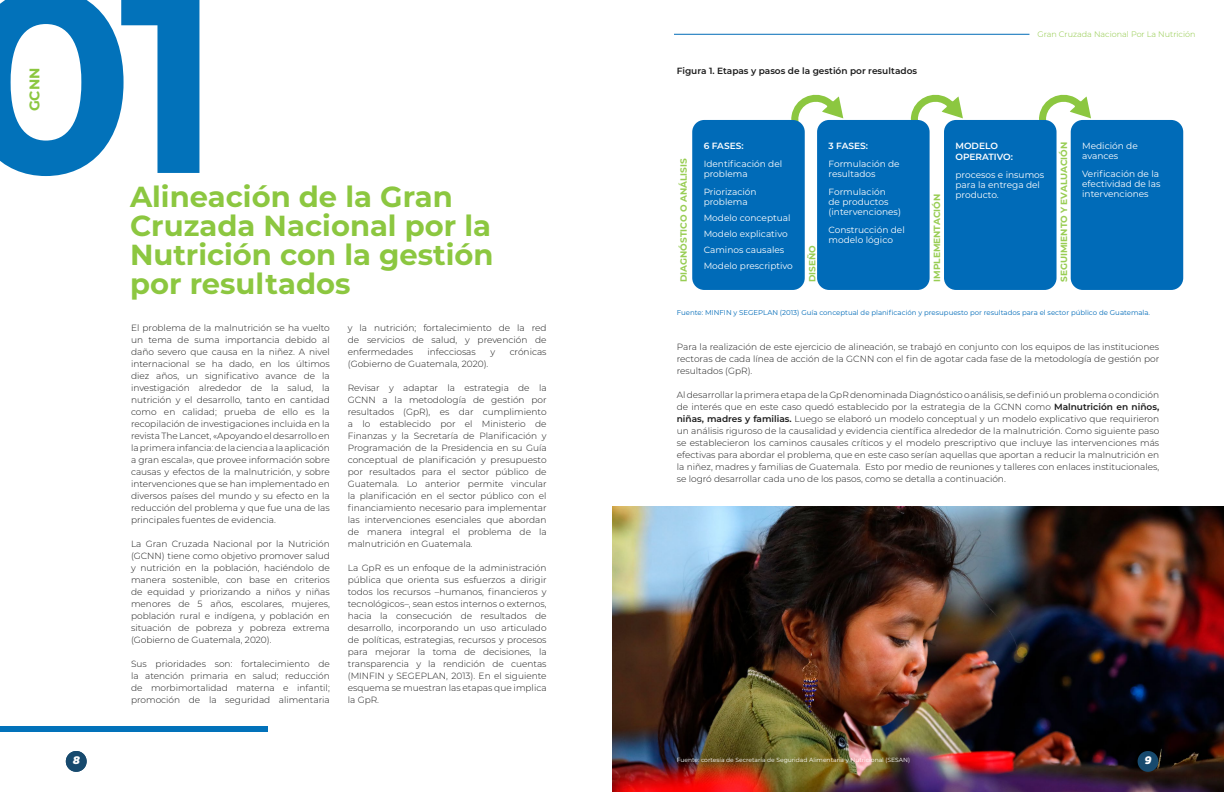
<style>
.page{position:relative;width:1224px;height:792px;background:#fff}
.page>*{position:absolute;margin:0;border:0;box-sizing:border-box;transform-origin:0 0}
.t1{font:700 259px "Montserrat";color:#0272ba}
.t2{font:700 29px/29px "Montserrat";color:#8cc740}
.t3{font:700 14px "Montserrat";color:#8cc740}
.t4{font:italic 900 10.8px "Amsi Pro";color:#fff}
.t5{font:300 9px/12px "Montserrat";color:#1a1a1a;text-align:justify}
.t6{font:9px/10px "Montserrat";color:#fff}
.t7{font:700 9px "Montserrat";color:#98cd53}
.t8{font:600 9px "Montserrat";color:#1a1a1a}
.t9{font:600 9px/11px "Montserrat";color:#fff}
.t10{font:300 8px "Montserrat";color:#8cc740}
.t11{font:7px "Montserrat";color:#006bb8}
.t12{font:6px "Montserrat";color:#fff}
.s1{font-weight:600}
</style>
<div class="page">
<hr style="left:674px;top:34px;width:355px;height:1px;background:#006bb8">
<div style="left:66px;top:751px;width:21px;height:21px;background:#174a6e;border-radius:50%"></div>
<div style="left:0;top:726px;width:267px;height:5px;background:#0272ba"></div>
<img style="left:612px;top:507px;width:612px;height:285px">
<div style="left:1138px;top:751px;width:20px;height:21px;background:#174a6e;border-radius:50%"></div>
<svg style="left:910px;top:94px;width:53px;height:35px"></svg>
<svg style="left:1039px;top:94px;width:52px;height:42px"></svg>
<div style="left:817px;top:120px;width:113px;height:170px;background:#006bb8;border-radius:12px"></div>
<div style="left:944px;top:120px;width:113px;height:170px;background:#006bb8;border-radius:12px"></div>
<div style="left:1071px;top:120px;width:112px;height:170px;background:#006bb8;border-radius:12px"></div>
<svg style="left:791px;top:94px;width:52px;height:42px"></svg>
<div style="left:692px;top:120px;width:113px;height:170px;background:#006bb8;border-radius:12px"></div>
<h1 class="t1" style="left:-42px;top:-106px;width:264px">01</h1>
<h3 class="t3" style="left:24px;top:111px;width:45px;rotate:-90deg">GCNN</h3>
<h2 class="t2" style="left:130px;top:181px;width:365px">Alineación de la Gran<br>Cruzada Nacional por la<br>Nutrición con la gestión por resultados</h2>
<p class="t5" style="left:131px;top:322px;width:200px">El problema de la malnutrición se ha vuelto un tema de suma importancia debido al daño severo que causa en la niñez. A nivel internacional se ha dado, en los últimos diez años, un significativo avance de la investigación alrededor de la salud, la nutrición y el desarrollo, tanto en cantidad como en calidad; prueba de ello es la recopilación de investigaciones incluida en la revista The Lancet, «Apoyando el desarrollo en la primera infancia: de la ciencia a la aplicación a gran escala», que provee información sobre causas y efectos de la malnutrición, y sobre intervenciones que se han implementado en diversos países del mundo y su efecto en la reducción del problema y que fue una de las principales fuentes de evidencia.</p>
<p class="t5" style="left:131px;top:538px;width:200px">La Gran Cruzada Nacional por la Nutrición (GCNN) tiene como objetivo promover salud y nutrición en la población, haciéndolo de manera sostenible, con base en criterios de equidad y priorizando a niños y niñas menores de 5 años, escolares, mujeres, población rural e indígena, y población en situación de pobreza y pobreza extrema (Gobierno de Guatemala, 2020).</p>
<p class="t5" style="left:131px;top:658px;width:200px">Sus prioridades son: fortalecimiento de la atención primaria en salud; reducción de morbimortalidad materna e infantil; promoción de la seguridad alimentaria</p>
<p class="t5" style="left:348px;top:322px;width:200px">y la nutrición; fortalecimiento de la red de servicios de salud, y prevención de enfermedades</p>
<p class="t5" style="left:428px;top:346px;width:50px">infecciosas</p>
<p class="t5" style="left:490px;top:346px;width:6px">y</p>
<p class="t5" style="left:510px;top:346px;width:38px">crónicas</p>
<p class="t5" style="left:348px;top:358px;width:142px">(Gobierno de Guatemala, 2020).</p>
<p class="t5" style="left:348px;top:382px;width:200px">Revisar y adaptar la estrategia de la GCNN a la metodología de gestión por resultados (GpR), es dar cumplimiento a lo establecido por el Ministerio de Finanzas y la Secretaría de Planificación y Programación de la Presidencia en su Guía conceptual de planificación y presupuesto por resultados para el sector público de Guatemala. Lo anterior permite vincular la planificación en el sector público con el financiamiento necesario para implementar las intervenciones esenciales que abordan de manera integral el problema de la malnutrición en Guatemala.</p>
<p class="t5" style="left:348px;top:562px;width:200px">La GpR es un enfoque de la administración pública que orienta sus esfuerzos a dirigir todos los recursos –humanos, financieros y tecnológicos–, sean estos internos o externos, hacia la consecución de resultados de desarrollo, incorporando un uso articulado de políticas, estrategias, recursos y procesos para mejorar la toma de decisiones, la transparencia y la rendición de cuentas (MINFIN y SEGEPLAN, 2013). En el siguiente esquema se muestran las etapas que implica la GpR.</p>
<p class="t8" style="left:677px;top:64px;width:242px">Figura 1. Etapas y pasos de la gestión por resultados</p>
<p class="t10" style="left:1037px;top:28px;width:160px">Gran Cruzada Nacional Por La Nutrición</p>
<p class="t7" style="left:677px;top:282px;width:125px;rotate:-90deg">DIAGNÓSTICO O ANÁLISIS</p>
<p class="t9" style="left:704px;top:140px;width:41px">6 FASES:</p>
<p class="t6" style="left:704px;top:159px;width:80px">Identificación del problema</p>
<p class="t6" style="left:704px;top:187px;width:54px">Priorización problema</p>
<p class="t6" style="left:704px;top:210px;width:91px;line-height:16px">Modelo conceptual<br>Modelo explicativo<br>Caminos causales<br>Modelo prescriptivo</p>
<p class="t7" style="left:806px;top:282px;width:39px;rotate:-90deg">DISEÑO</p>
<p class="t9" style="left:829px;top:140px;width:41px">3 FASES:</p>
<p class="t6" style="left:829px;top:159px;width:73px">Formulación de resultados</p>
<p class="t6" style="left:829px;top:187px;width:74px">Formulación<br>de productos (intervenciones)</p>
<p class="t6" style="left:829px;top:225px;width:78px">Construcción del modelo lógico</p>
<p class="t7" style="left:931px;top:282px;width:89px;rotate:-90deg">IMPLEMENTACIÓN</p>
<p class="t9" style="left:955px;top:140px;width:59px">MODELO<br>OPERATIVO:</p>
<p class="t6" style="left:955px;top:170px;width:90px">procesos e insumos para la entrega del producto.</p>
<p class="t7" style="left:1058px;top:282px;width:142px;rotate:-90deg">SEGUIMIENTO Y EVALUACIÓN</p>
<p class="t6" style="left:1082px;top:141px;width:57px">Medición de avances</p>
<p class="t6" style="left:1082px;top:169px;width:80px">Verificación de la efectividad de las intervenciones</p>
<p class="t11" style="left:677px;top:308px;width:475px">Fuente: MINFIN y SEGEPLAN (2013) Guía conceptual de planificación y presupuesto por resultados para el sector público de Guatemala.</p>
<p class="t5" style="left:677px;top:341px;width:484px">Para la realización de este ejercicio de alineación, se trabajó en conjunto con los equipos de las instituciones rectoras de cada línea de acción de la GCNN con el fin de agotar cada fase de la metodología de gestión por resultados (GpR).</p>
<p class="t5" style="left:677px;top:389px;width:484px">Al desarrollar la primera etapa de la GpR denominada Diagnóstico o análisis, se definió un problema o condición de interés que en este caso quedó establecido por la estrategia de la GCNN como <span class="s1">Malnutrición en niños, niñas, madres y familias.</span> Luego se elaboró un modelo conceptual y un modelo explicativo que requirieron un análisis riguroso de la causalidad y evidencia científica alrededor de la malnutrición. Como siguiente paso se establecieron los caminos causales críticos y el modelo prescriptivo que incluye las intervenciones más efectivas para abordar el problema, que en este caso serían aquellas que aportan a reducir la malnutrición en la niñez, madres y familias de Guatemala. Esto por medio de reuniones y talleres con enlaces institucionales, se logró desarrollar cada uno de los pasos, como se detalla a continuación.</p>
<p class="t4" style="left:73px;top:753px;width:9px">8</p>
<p class="t4" style="left:1144px;top:753px;width:9px">9</p>
<p class="t12" style="left:677px;top:756px;width:235px">Fuente: cortesía de Secretaría de Seguridad Alimentaria y Nutricional (SESAN)</p>
</div>
